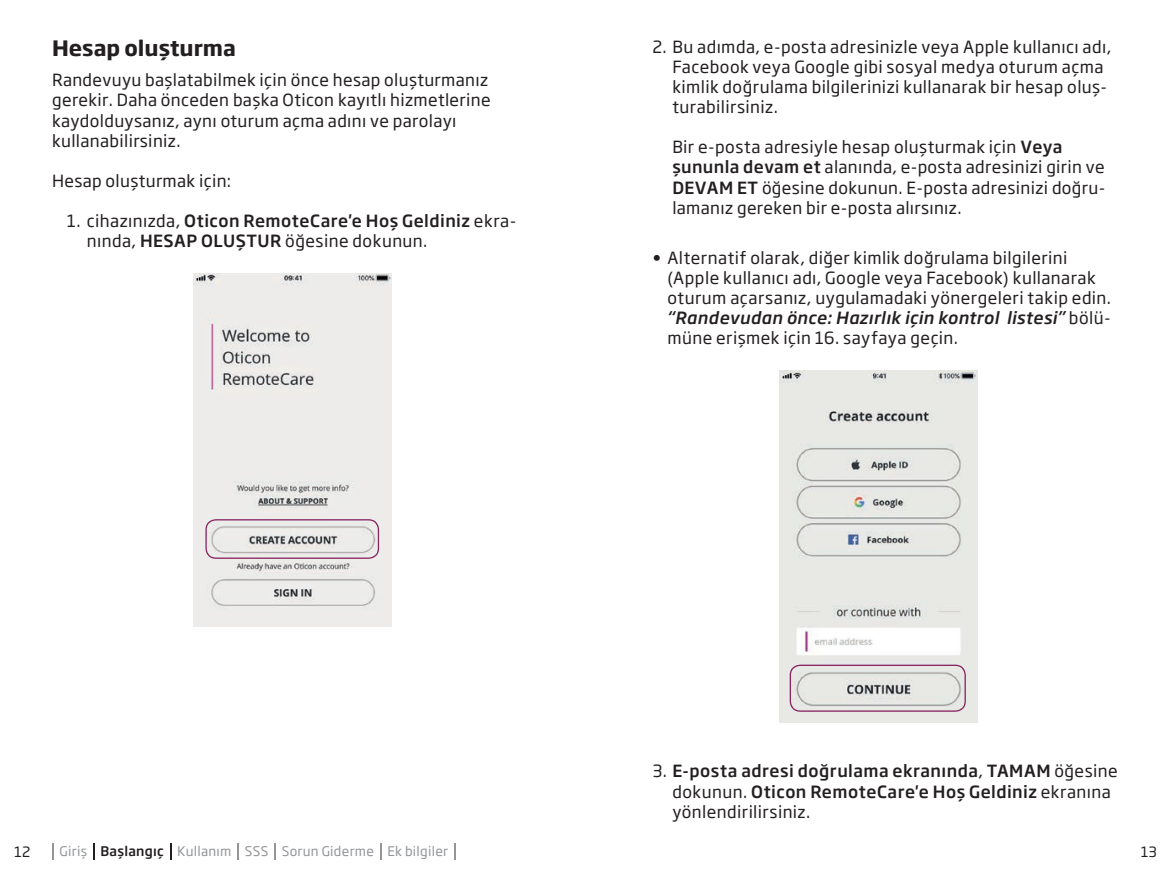
<style>
.page{position:relative;width:1171px;height:883px;background:#fff}
.page>*{position:absolute;margin:0;border:0;box-sizing:border-box;transform-origin:0 0}
.t1{font:700 21px "Soho Gothic Pro";color:#231f20}
.t2{font:16.62px/20.1px "Soho Gothic Pro";letter-spacing:.02em;color:#231f20}
.t3{font:500 16.62px/20.1px "Soho Gothic Pro";letter-spacing:.03em;color:#231f20}
.t4{font:14px "Soho Gothic Pro";color:#231f20}
.t5{font:13.12px "Soho Gothic Pro";letter-spacing:.02em;color:#939598}
.s1{font-weight:400}
.s2{font-weight:500}
.s3{font-weight:500;font-style:italic}
.s4{font-weight:500;color:#231f20}
</style>
<div class="page">
<svg style="left:52px;top:843px;width:2px;height:16px"></svg>
<svg style="left:93px;top:843px;width:2px;height:16px"></svg>
<svg style="left:170px;top:843px;width:1px;height:16px"></svg>
<svg style="left:237px;top:843px;width:2px;height:16px"></svg>
<svg style="left:274px;top:843px;width:2px;height:16px"></svg>
<svg style="left:380px;top:843px;width:1px;height:16px"></svg>
<svg style="left:454px;top:843px;width:2px;height:16px"></svg>
<img style="left:779px;top:370px;width:198px;height:353px">
<svg style="left:790px;top:665px;width:176px;height:47px"></svg>
<img style="left:193px;top:273px;width:199px;height:353px">
<svg style="left:205px;top:519px;width:174px;height:40px"></svg>
<p class="t1" style="left:52px;top:32px;width:185px">Hesap oluşturma</p>
<p class="t2" style="left:52px;top:69px;width:440px">Randevuyu başlatabilmek için önce hesap oluşturmanız gerekir. Daha önceden başka Oticon kayıtlı hizmetlerine kaydolduysanız, aynı oturum açma adını ve parolayı kullanabilirsiniz.</p>
<p class="t2" style="left:52px;top:170px;width:181px">Hesap oluşturmak için:</p>
<p class="t3" style="left:87px;top:210px;width:431px;text-indent:-20px"><span class="s1">1. cihazınızda,</span> Oticon RemoteCare'e Hoş Geldiniz <span class="s1">ekra&shy;nında,</span> HESAP OLUŞTUR <span class="s1">öğesine dokunun.</span></p>
<p class="t2" style="left:672px;top:36px;width:440px;text-indent:-20px">2. Bu adımda, e-posta adresinizle veya Apple kullanıcı adı, Facebook veya Google gibi sosyal medya oturum açma kimlik doğrulama bilgilerinizi kullanarak bir hesap oluş&shy;turabilirsiniz.</p>
<p class="t2" style="left:672px;top:136px;width:434px">Bir e-posta adresiyle hesap oluşturmak için <span class="s2">Veya şununla devam et</span> alanında, e-posta adresinizi girin ve <span class="s2">DEVAM ET</span> öğesine dokunun. E-posta adresinizi doğru&shy;lamanız gereken bir e-posta alırsınız.</p>
<p class="t2" style="left:667px;top:247px;width:445px;text-indent:-15px">• Alternatif olarak, diğer kimlik doğrulama bilgilerini (Apple kullanıcı adı, Google veya Facebook) kullanarak oturum açarsanız, uygulamadaki yönergeleri takip edin. <span class="s3">“Randevudan önce: Hazırlık için kontrol listesi”</span> bölü&shy;müne erişmek için 16. sayfaya geçin.</p>
<p class="t3" style="left:672px;top:760px;width:447px;text-indent:-20px"><span class="s1">3.</span> E-posta adresi doğrulama ekranında<span class="s1">,</span> TAMAM <span class="s1">öğesine dokunun.</span> Oticon RemoteCare'e Hoş Geldiniz <span class="s1">ekranına yönlendirilirsiniz.</span></p>
<p class="t4" style="left:14px;top:841px;width:18px">12</p>
<p class="t5" style="left:60px;top:841px;width:390px">Giriş <span class="s4">Başlangıç</span> Kullanım SSS Sorun Giderme Ek bilgiler</p>
<p class="t4" style="left:1140px;top:841px;width:18px">13</p>
</div>
